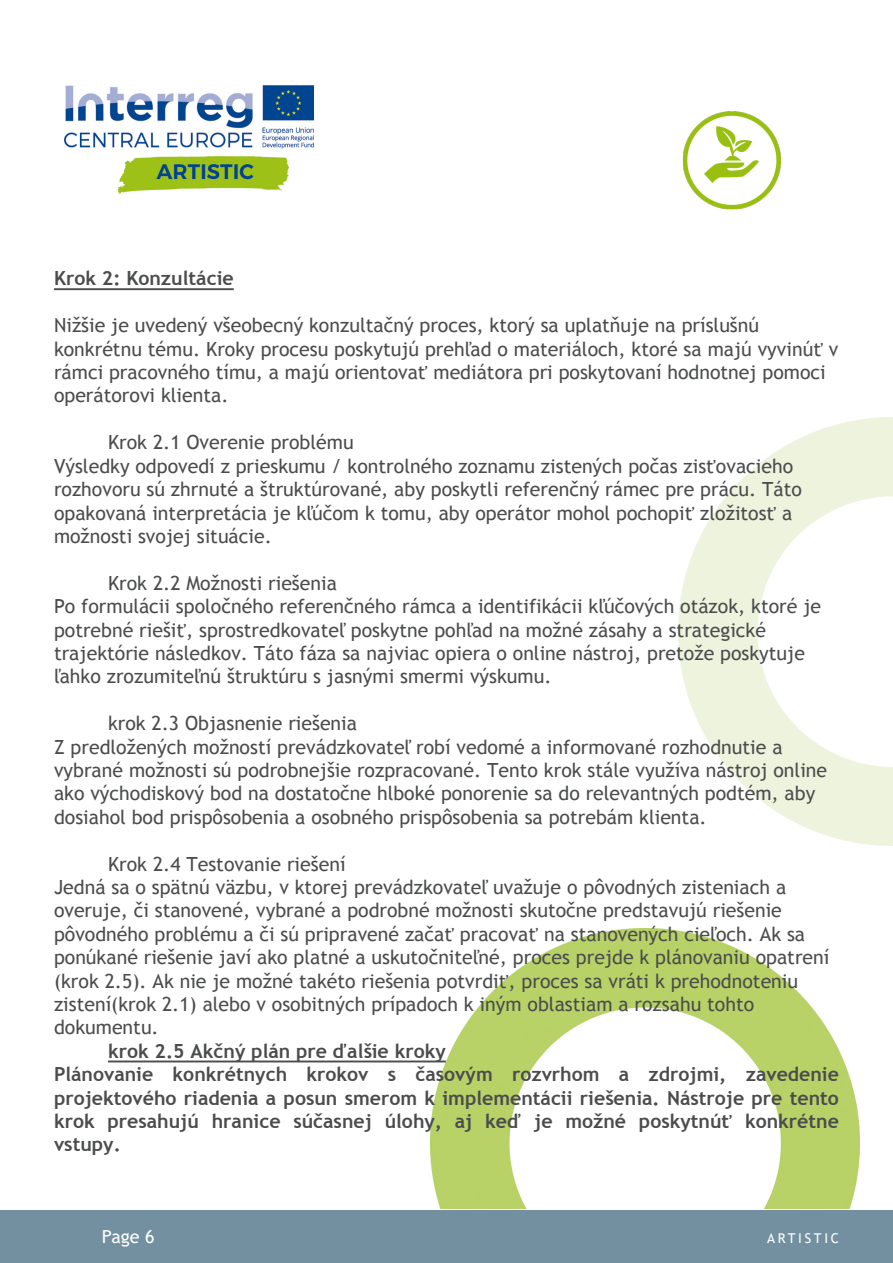
<style>
.page{position:relative;width:893px;height:1263px;background:#fff}
.page>*{position:absolute;margin:0;border:0;box-sizing:border-box;transform-origin:0 0}
.t1{font:19.5px/23.4px "Trebuchet MS";color:#4b4c4d}
.t2{font:700 19.5px/23.4px "Trebuchet MS";color:#4b4c4d;text-align:justify}
.t3{font:18px "Trebuchet MS";color:#fff}
.t4{font:13.5px "Trebuchet MS";letter-spacing:.2em;color:#fff}
</style>
<div class="page">
<div style="left:0;top:1210px;width:893px;height:53px;background:#7390a1"></div>
<img style="left:65px;top:86px;width:248px;height:107px">
<img style="left:682px;top:111px;width:99px;height:99px">
<img style="left:679px;top:417px;width:214px;height:429px">
<img style="left:431px;top:928px;width:428px;height:281px">
<hr style="left:54px;top:288px;width:180px;height:2px;background:#4b4c4d">
<hr style="left:108px;top:1060px;width:338px;height:2px;background:#4b4c4d">
<p class="t2" style="left:54px;top:267px;width:181px">Krok 2: Konzultácie</p>
<p class="t1" style="left:54px;top:314px;width:786px">Nižšie je uvedený všeobecný konzultačný proces, ktorý sa uplatňuje na príslušnú konkrétnu tému. Kroky procesu poskytujú prehľad o materiáloch, ktoré sa majú vyvinúť v rámci pracovného tímu, a majú orientovať mediátora pri poskytovaní hodnotnej pomoci operátorovi klienta.</p>
<p class="t1" style="left:54px;top:431px;width:750px;text-indent:54px">Krok 2.1 Overenie problému<br>Výsledky odpovedí z prieskumu / kontrolného zoznamu zistených počas zisťovacieho rozhovoru sú zhrnuté a štruktúrované, aby poskytli referenčný rámec pre prácu. Táto opakovaná interpretácia je kľúčom k tomu, aby operátor mohol pochopiť zložitosť a možnosti svojej situácie.</p>
<p class="t1" style="left:54px;top:571px;width:769px;text-indent:54px">Krok 2.2 Možnosti riešenia<br>Po formulácii spoločného referenčného rámca a identifikácii kľúčových otázok, ktoré je potrebné riešiť, sprostredkovateľ poskytne pohľad na možné zásahy a strategické trajektórie následkov. Táto fáza sa najviac opiera o online nástroj, pretože poskytuje ľahko zrozumiteľnú štruktúru s jasnými smermi výskumu.</p>
<p class="t1" style="left:54px;top:712px;width:775px;text-indent:54px">krok 2.3 Objasnenie riešenia<br>Z predložených možností prevádzkovateľ robí vedomé a informované rozhodnutie a vybrané možnosti sú podrobnejšie rozpracované. Tento krok stále využíva nástroj online ako východiskový bod na dostatočne hlboké ponorenie sa do relevantných podtém, aby dosiahol bod prispôsobenia a osobného prispôsobenia sa potrebám klienta.</p>
<p class="t1" style="left:54px;top:852px;width:777px;text-indent:54px">Krok 2.4 Testovanie riešení<br>Jedná sa o spätnú väzbu, v ktorej prevádzkovateľ uvažuje o pôvodných zisteniach a overuje, či stanovené, vybrané a podrobné možnosti skutočne predstavujú riešenie pôvodného problému a či sú pripravené začať pracovať na stanovených cieľoch. Ak sa ponúkané riešenie javí ako platné a uskutočniteľné, proces prejde k plánovaniu opatrení (krok 2.5). Ak nie je možné takéto riešenia potvrdiť, proces sa vráti k prehodnoteniu zistení(krok 2.1) alebo v osobitných prípadoch k iným oblastiam a rozsahu tohto dokumentu.</p>
<p class="t2" style="left:108px;top:1039px;width:339px">krok 2.5 Akčný plán pre ďalšie kroky</p>
<p class="t2" style="left:54px;top:1062px;width:786px">Plánovanie konkrétnych krokov s časovým rozvrhom a zdrojmi, zavedenie projektového riadenia a posun smerom k implementácii riešenia. Nástroje pre tento krok presahujú hranice súčasnej úlohy, aj keď je možné poskytnúť konkrétne vstupy.</p>
<p class="t3" style="left:102px;top:1225px;width:54px">Page 6</p>
<p class="t4" style="left:767px;top:1230px;width:73px">ARTISTIC</p>
</div>
